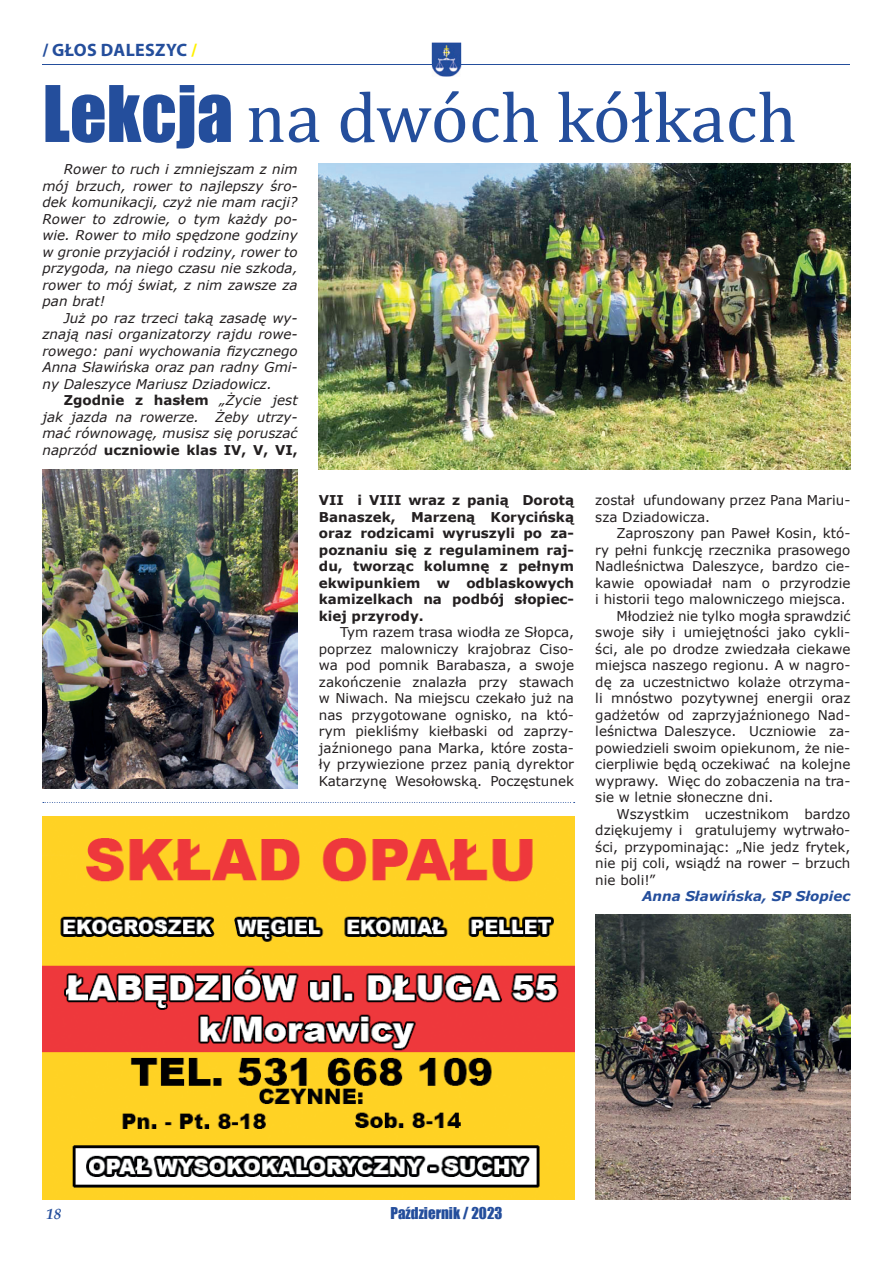
<style>
.page{position:relative;width:893px;height:1263px;background:#fff}
.page>*{position:absolute;margin:0;border:0;box-sizing:border-box;transform-origin:0 0}
.t1{font:72px "Cambria";color:#244e9c}
.t2{font:700 18px "Myriad Pro";letter-spacing:.02em;color:#244e9c}
.t3{font:15px "Impact";color:#244e9c}
.t4{font:italic 700 15px "Palatino Linotype";color:#244e9c}
.t5{font:13.5px/16.5px "Verdana";color:#231f20;text-align:justify}
.t6{font:italic 13.5px/16.5px "Verdana";color:#231f20;text-align:justify}
.t7{font:700 13.5px/16.5px "Verdana";color:#231f20;text-align:justify}
.t8{font:italic 700 13.5px "Verdana";color:#244e9c}
.s1{color:#fff101}
.s2{font-family:"Impact"}
.s3{font-weight:700;font-style:normal}
</style>
<div class="page">
<hr style="left:43px;top:64px;width:807px;height:1px;background:#244e9c">
<img style="left:432px;top:43px;width:29px;height:34px">
<svg style="left:432px;top:64px;width:29px;height:1px"></svg>
<img style="left:43px;top:816px;width:531px;height:383px">
<svg style="left:43px;top:802px;width:532px;height:1px"></svg>
<img style="left:319px;top:164px;width:531px;height:306px">
<img style="left:595px;top:914px;width:255px;height:285px">
<img style="left:43px;top:470px;width:255px;height:318px">
<h2 class="t2" style="left:43px;top:38px;width:156px">/ GŁOS DALESZYC <span class="s1">/</span></h2>
<h1 class="t1" style="left:43px;top:75px;width:756px"><span class="s2">Lekcja</span> na dwóch kółkach</h1>
<p class="t6" style="left:43px;top:161px;width:257px;text-indent:21px">Rower to ruch i zmniejszam z nim mój brzuch, rower to najlepszy śro&shy;dek komunikacji, czyż nie mam racji?<br>Rower to zdrowie, o tym każdy po&shy;wie. Rower to miło spędzone godziny w gronie przyjaciół i rodziny, rower to przygoda, na niego czasu nie szkoda, rower to mój świat, z nim zawsze za pan brat!</p>
<p class="t6" style="left:43px;top:309px;width:257px;text-indent:21px">Już po raz trzeci taką zasadę wy&shy;znają nasi organizatorzy rajdu rowe&shy;rowego: pani wychowania fizycznego Anna Sławińska oraz pan radny Gmi&shy;ny Daleszyce Mariusz Dziadowicz.</p>
<p class="t6" style="left:43px;top:392px;width:257px;text-indent:21px"><span class="s3">Zgodnie z hasłem</span> „Życie jest jak jazda na rowerze. Żeby utrzy&shy;mać równowagę, musisz się poruszać naprzód <span class="s3">uczniowie klas IV, V, VI,</span></p>
<p class="t7" style="left:319px;top:492px;width:257px">VII i VIII wraz z panią Dorotą Banaszek, Marzeną Korycińską oraz rodzicami wyruszyli po za&shy;poznaniu się z regulaminem raj&shy;du, tworząc kolumnę z pełnym ekwipunkiem w odblaskowych kamizelkach na podbój słopiec&shy;kiej przyrody.</p>
<p class="t5" style="left:319px;top:624px;width:257px;text-indent:21px">Tym razem trasa wiodła ze Słopca, poprzez malowniczy krajobraz Ciso&shy;wa pod pomnik Barabasza, a swoje zakończenie znalazła przy stawach w Niwach. Na miejscu czekało już na nas przygotowane ognisko, na któ&shy;rym piekliśmy kiełbaski od zaprzy&shy;jaźnionego pana Marka, które zosta&shy;ły przywiezione przez panią dyrektor Katarzynę Wesołowską. Poczęstunek</p>
<p class="t5" style="left:595px;top:492px;width:257px">został ufundowany przez Pana Mariu&shy;sza Dziadowicza.</p>
<p class="t5" style="left:617px;top:525px;width:235px">Zaproszony pan Paweł Kosin, któ-</p>
<p class="t5" style="left:595px;top:541px;width:257px">ry pełni funkcję rzecznika prasowego</p>
<p class="t5" style="left:595px;top:558px;width:257px">Nadleśnictwa Daleszyce, bardzo cie-</p>
<p class="t5" style="left:595px;top:574px;width:257px">kawie opowiadał nam o przyrodzie</p>
<p class="t5" style="left:595px;top:591px;width:252px">i historii tego malowniczego miejsca.</p>
<p class="t5" style="left:617px;top:607px;width:235px">Młodzież nie tylko mogła sprawdzić</p>
<p class="t5" style="left:595px;top:624px;width:257px">swoje siły i umiejętności jako cykli-</p>
<p class="t5" style="left:595px;top:640px;width:257px">ści, ale po drodze zwiedzała ciekawe</p>
<p class="t5" style="left:595px;top:657px;width:257px">miejsca naszego regionu. A w nagro-</p>
<p class="t5" style="left:595px;top:673px;width:257px">dę za uczestnictwo kolaże otrzyma-</p>
<p class="t5" style="left:595px;top:690px;width:257px">li mnóstwo pozytywnej energii oraz</p>
<p class="t5" style="left:595px;top:706px;width:257px">gadżetów od zaprzyjaźnionego Nad-</p>
<p class="t5" style="left:595px;top:723px;width:257px">leśnictwa Daleszyce. Uczniowie za-</p>
<p class="t5" style="left:595px;top:739px;width:257px">powiedzieli swoim opiekunom, że nie-</p>
<p class="t5" style="left:595px;top:756px;width:257px">cierpliwie będą oczekiwać na kolejne</p>
<p class="t5" style="left:595px;top:772px;width:257px">wyprawy. Więc do zobaczenia na tra-</p>
<p class="t5" style="left:595px;top:789px;width:180px">sie w letnie słoneczne dni.</p>
<p class="t5" style="left:617px;top:805px;width:235px">Wszystkim uczestnikom bardzo</p>
<p class="t5" style="left:595px;top:822px;width:257px">dziękujemy i gratulujemy wytrwało-</p>
<p class="t5" style="left:595px;top:838px;width:257px">ści, przypominając: „Nie jedz frytek,</p>
<p class="t5" style="left:595px;top:855px;width:257px">nie pij coli, wsiądź na rower – brzuch</p>
<p class="t5" style="left:595px;top:871px;width:61px">nie boli!”</p>
<p class="t8" style="left:642px;top:887px;width:210px">Anna Sławińska, SP Słopiec</p>
<p class="t4" style="left:46px;top:1203px;width:16px">18</p>
<p class="t3" style="left:390px;top:1202px;width:113px">Październik / 2023</p>
</div>
